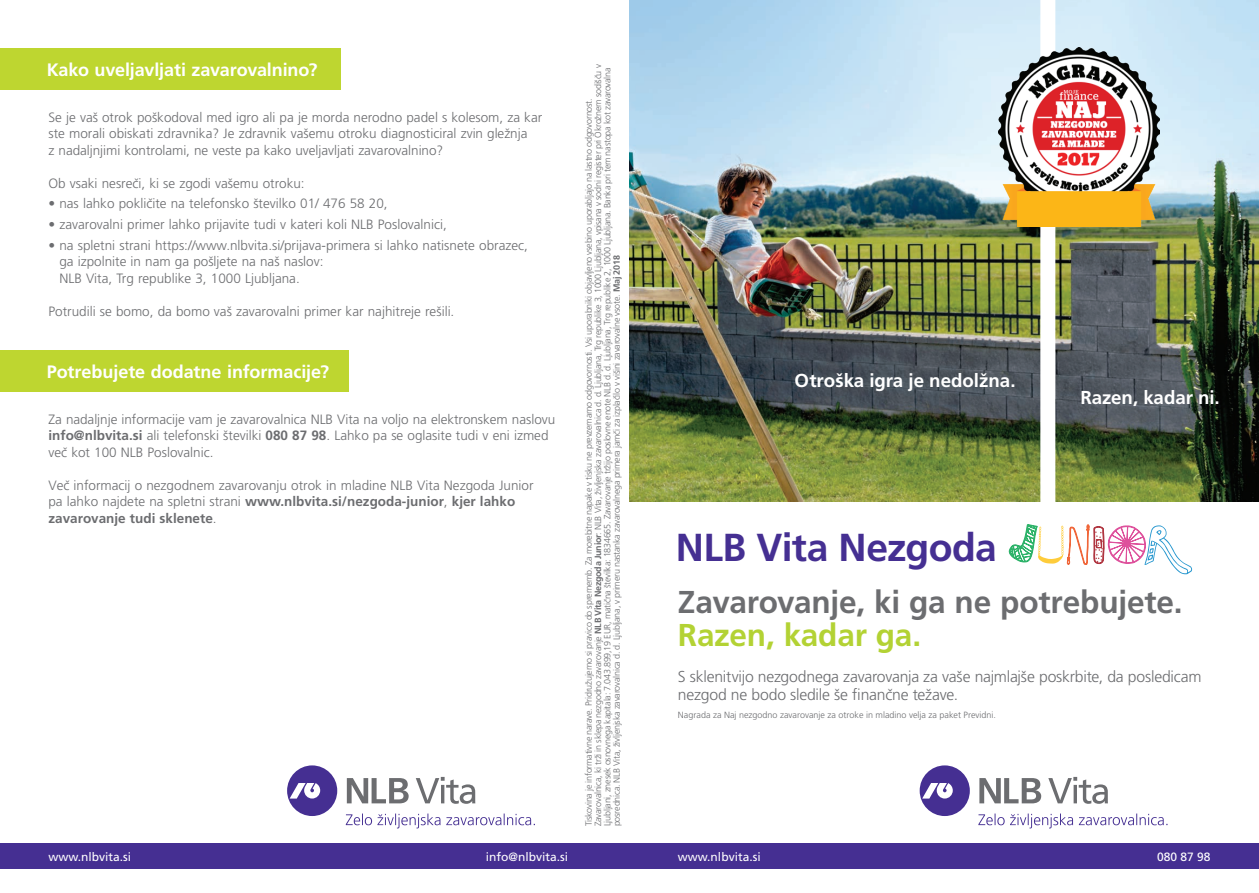
<style>
.page{position:relative;width:1259px;height:893px;background:#fff}
.page>*{position:absolute;margin:0;border:0;box-sizing:border-box;transform-origin:0 0}
.t1{font:700 39px "Frutiger LT Std";letter-spacing:-.015em;color:#452f92}
.t2{font:700 31.65px "Frutiger LT Std";letter-spacing:-.005em;color:#6c6d70}
.t3{font:700 31.65px "Frutiger LT Std";letter-spacing:-.005em;color:#b3d234}
.t4{font:700 18.75px "Frutiger LT Std";letter-spacing:-.005em;color:#fff}
.t5{font:700 18px "Frutiger LT Std";letter-spacing:-.005em;color:#fff}
.t6{font:300 15.75px/18.9px "Frutiger LT Std";letter-spacing:-.015em;color:#6c6d70}
.t7{font:300 13.5px/16.5px "Frutiger LT Std";color:#6c6d70}
.t8{font:12px "Frutiger LT Std";color:#fff}
.t9{font:300 9px/9.3px "Frutiger LT Std";letter-spacing:-.025em;color:#6c6d70}
.t10{font:300 9px "Frutiger LT Std";color:#6c6d70}
.s1{font-weight:700}
</style>
<div class="page">
<img style="left:629px;top:0;width:630px;height:501px">
<div style="left:629px;top:844px;width:630px;height:25px;background:#452f92"></div>
<div style="left:0;top:844px;width:629px;height:25px;background:#452f92"></div>
<svg style="left:1048px;top:777px;width:60px;height:27px"></svg>
<svg style="left:979px;top:778px;width:62px;height:25px"></svg>
<div style="left:919px;top:765px;width:51px;height:51px;background:#452f92;border-radius:50%"></div>
<svg style="left:922px;top:783px;width:30px;height:16px"></svg>
<svg style="left:978px;top:813px;width:189px;height:15px"></svg>
<svg style="left:416px;top:777px;width:59px;height:27px"></svg>
<svg style="left:347px;top:778px;width:62px;height:25px"></svg>
<div style="left:287px;top:765px;width:50px;height:51px;background:#452f92;border-radius:50%"></div>
<svg style="left:290px;top:783px;width:30px;height:16px"></svg>
<svg style="left:346px;top:813px;width:189px;height:15px"></svg>
<div style="left:1040px;top:0;width:15px;height:504px;background:#fff"></div>
<svg style="left:1009px;top:524px;width:183px;height:51px"></svg>
<div style="left:0;top:48px;width:340px;height:42px;background:#bed630"></div>
<div style="left:0;top:351px;width:349px;height:41px;background:#bed630"></div>
<img style="left:998px;top:48px;width:161px;height:178px">
<h3 class="t5" style="left:47px;top:59px;width:272px">Kako uveljavljati zavarovalnino?</h3>
<p class="t7" style="left:48px;top:109px;width:495px">Se je vaš otrok poškodoval med igro ali pa je morda nerodno padel s kolesom, za kar ste morali obiskati zdravnika? Je zdravnik vašemu otroku diagnosticiral zvin gležnja<br>z nadaljnjimi kontrolami, ne veste pa kako uveljavljati zavarovalnino?</p>
<p class="t7" style="left:48px;top:175px;width:258px">Ob vsaki nesreči, ki se zgodi vašemu otroku:</p>
<p class="t7" style="left:48px;top:196px;width:341px">• nas lahko pokličite na telefonsko številko 01/ 476 58 20,</p>
<p class="t7" style="left:48px;top:216px;width:400px">• zavarovalni primer lahko prijavite tudi v kateri koli NLB Poslovalnici,</p>
<p class="t7" style="left:59px;top:237px;width:470px;text-indent:-11px">• na spletni strani https://www.nlbvita.si/prijava-primera si lahko natisnete obrazec, ga izpolnite in nam ga pošljete na naš naslov:<br>NLB Vita, Trg republike 3, 1000 Ljubljana.</p>
<p class="t7" style="left:48px;top:303px;width:407px">Potrudili se bomo, da bomo vaš zavarovalni primer kar najhitreje rešili.</p>
<h3 class="t5" style="left:47px;top:361px;width:284px">Potrebujete dodatne informacije?</h3>
<p class="t7" style="left:48px;top:411px;width:508px">Za nadaljnje informacije vam je zavarovalnica NLB Vita na voljo na elektronskem naslovu <span class="s1">info@nlbvita.si</span> ali telefonski številki <span class="s1">080 87 98</span>. Lahko pa se oglasite tudi v eni izmed več kot 100 NLB Poslovalnic.</p>
<p class="t7" style="left:48px;top:477px;width:486px">Več informacij o nezgodnem zavarovanju otrok in mladine NLB Vita Nezgoda Junior pa lahko najdete na spletni strani <span class="s1">www.nlbvita.si/nezgoda-junior</span>, <span class="s1">kjer lahko zavarovanje tudi sklenete</span>.</p>
<p class="t9" style="left:584px;top:826px;width:763px;rotate:-90deg">Tiskovina je informativne narave. Pridružujemo si pravico do sprememb. Za morebitne napake v tisku ne prevzemamo odgovornosti. Vsi uporabniki objavljeno vsebino uporabljajo na lastno odgovornost.<br>Zavarovalnica, ki trži in sklepa nezgodno zavarovanje <span class="s1">NLB Vita Nezgoda Junior</span>: NLB Vita, življenjska zavarovalnica d. d. Ljubljana, Trg republike 3, 1000 Ljubljana, vpisana v sodni register pri Okrožnem sodišču v Ljubljani, znesek osnovnega kapitala: 7.043.899,19 EUR, matična številka: 1834665. Zavarovanje tržijo poslovne enote NLB d. d. Ljubljana, Trg republike 2, 1000 Ljubljana. Banka pri tem nastopa kot zavarovalna posrednica. NLB Vita, življenjska zavarovalnica d. d. Ljubljana, v primeru nastanka zavarovalnega primera jamči za izplačilo v višini zavarovalne vsote. <span class="s1">Maj 2018</span></p>
<h3 class="t4" style="left:794px;top:370px;width:222px">Otroška igra je nedolžna.</h3>
<h1 class="t1" style="left:676px;top:525px;width:322px">NLB Vita Nezgoda</h1>
<h3 class="t4" style="left:1080px;top:387px;width:141px">Razen, kadar ni.</h3>
<h2 class="t2" style="left:678px;top:583px;width:506px">Zavarovanje, ki ga ne potrebujete.</h2>
<h2 class="t3" style="left:678px;top:616px;width:245px">Razen, kadar ga.</h2>
<p class="t6" style="left:678px;top:667px;width:525px">S sklenitvijo nezgodnega zavarovanja za vaše najmlajše poskrbite, da posledicam nezgod ne bodo sledile še finančne težave.</p>
<p class="t10" style="left:678px;top:710px;width:320px">Nagrada za Naj nezgodno zavarovanje za otroke in mladino velja za paket Previdni.</p>
<p class="t8" style="left:48px;top:850px;width:84px">www.nlbvita.si</p>
<p class="t8" style="left:486px;top:850px;width:84px">info@nlbvita.si</p>
<p class="t8" style="left:678px;top:850px;width:84px">www.nlbvita.si</p>
<p class="t8" style="left:1157px;top:850px;width:55px">080 87 98</p>
</div>
